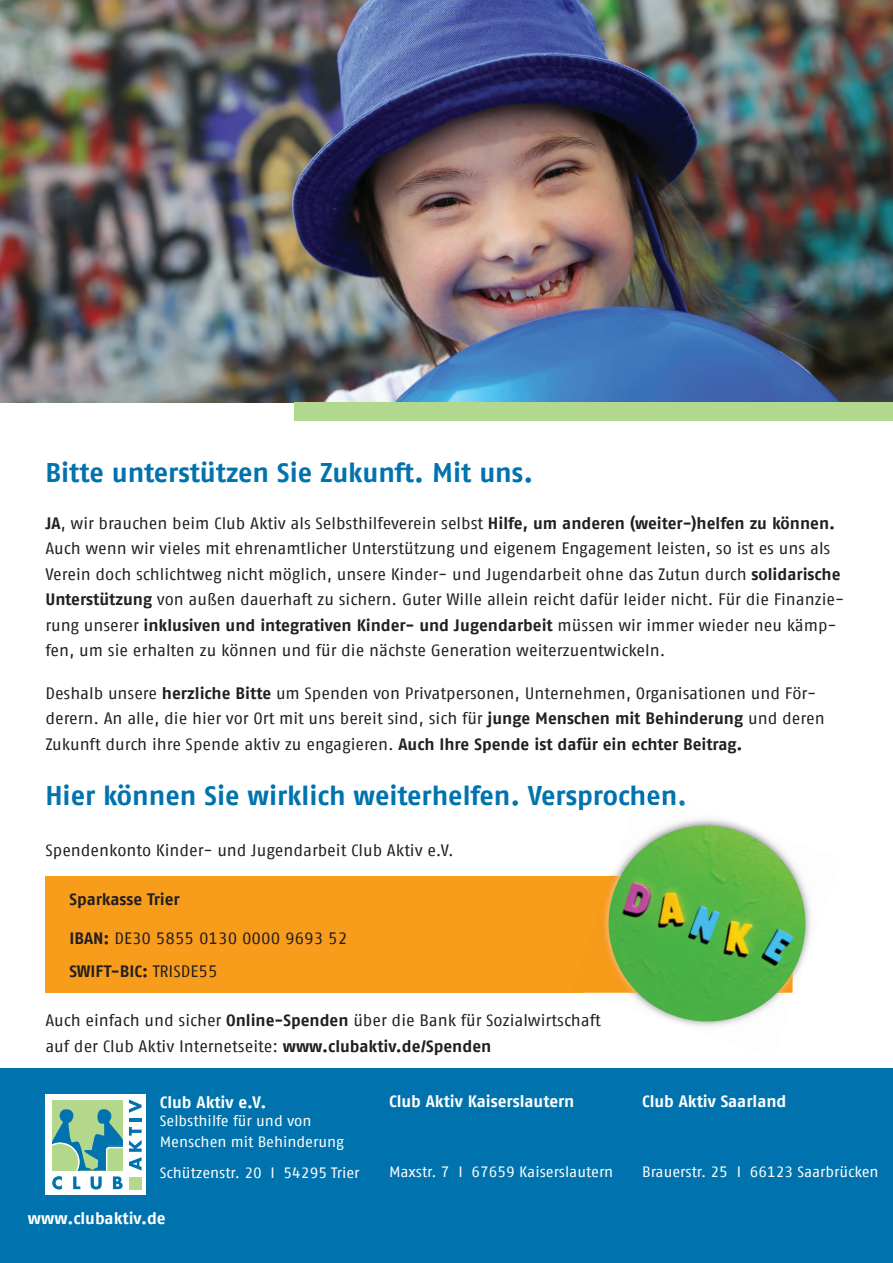
<style>
.page{position:relative;width:893px;height:1263px;background:#fff}
.page>*{position:absolute;margin:0;border:0;box-sizing:border-box;transform-origin:0 0}
.t1{font:700 27px "Fago Offc";letter-spacing:-.005em;color:#0073ae}
.t2{font:16.5px/25.5px "Fago Offc";letter-spacing:-.005em;color:#231f20}
.t3{font:700 16.5px "Fago Offc";color:#fff}
.t4{font:700 16.5px "Fago Offc";letter-spacing:-.005em;color:#231f20}
.t5{font:15px/21.6px "Fago Offc";letter-spacing:-.005em;color:#fff}
.s1{font-weight:700}
</style>
<div class="page">
<img style="left:0;top:0;width:893px;height:402px">
<div style="left:295px;top:402px;width:598px;height:19px;background:#b2d78e"></div>
<div style="left:45px;top:876px;width:747px;height:116px;background:#f89c1c"></div>
<img style="left:584px;top:819px;width:159px;height:174px">
<img style="left:635px;top:790px;width:50px;height:16px">
<img style="left:584px;top:876px;width:13px;height:116px">
<img style="left:597px;top:826px;width:214px;height:201px">
<div style="left:0;top:1069px;width:893px;height:194px;background:#0073ae"></div>
<div style="left:45px;top:1094px;width:101px;height:101px;background:#fff"></div>
<svg style="left:52px;top:1176px;width:10px;height:13px"></svg>
<svg style="left:73px;top:1176px;width:7px;height:13px"></svg>
<svg style="left:91px;top:1176px;width:11px;height:13px"></svg>
<svg style="left:113px;top:1176px;width:10px;height:13px"></svg>
<div style="left:52px;top:1100px;width:70px;height:70px;background:#b3d78b"></div>
<svg style="left:52px;top:1109px;width:70px;height:61px"></svg>
<div style="left:129px;top:1176px;width:13px;height:13px;background:#b3d78b"></div>
<svg style="left:129px;top:1127px;width:13px;height:43px"></svg>
<svg style="left:129px;top:1099px;width:13px;height:22px"></svg>
<h1 class="t1" style="left:45px;top:456px;width:489px">Bitte unterstützen Sie Zukunft. Mit uns.</h1>
<p class="t2" style="left:45px;top:510px;width:801px"><span class="s1">JA</span>, wir brauchen beim Club Aktiv als Selbsthilfeverein selbst <span class="s1">Hilfe, um anderen (weiter-)helfen zu können.<br></span>Auch wenn wir vieles mit ehrenamtlicher Unterstützung und eigenem Engagement leisten, so ist es uns als Verein doch schlichtweg nicht möglich, unsere Kinder- und Jugendarbeit ohne das Zutun durch <span class="s1">solidarische Unterstützung</span> von außen dauerhaft zu sichern. Guter Wille allein reicht dafür leider nicht. Für die Finanzie&shy;rung unserer <span class="s1">inklusiven und integrativen Kinder- und Jugendarbeit</span> müssen wir immer wieder neu kämp&shy;fen, um sie erhalten zu können und für die nächste Generation weiterzuentwickeln.</p>
<p class="t2" style="left:45px;top:680px;width:781px">Deshalb unsere <span class="s1">herzliche Bitte</span> um Spenden von Privatpersonen, Unternehmen, Organisationen und För&shy;derern. An alle, die hier vor Ort mit uns bereit sind, sich für <span class="s1">junge Menschen mit Behinderung</span> und deren<br>Zukunft durch ihre Spende aktiv zu engagieren. <span class="s1">Auch Ihre Spende ist dafür ein echter Beitrag.</span></p>
<h1 class="t1" style="left:45px;top:780px;width:643px">Hier können Sie wirklich weiterhelfen. Versprochen.</h1>
<p class="t2" style="left:45px;top:838px;width:410px">Spendenkonto Kinder- und Jugendarbeit Club Aktiv e.V.</p>
<p class="t4" style="left:69px;top:889px;width:112px">Sparkasse Trier</p>
<p class="t2" style="left:69px;top:923px;width:279px;line-height:32.5px"><span class="s1">IBAN:</span> DE30 5855 0130 0000 9693 52<br><span class="s1">SWIFT-BIC:</span> TRISDE55</p>
<p class="t2" style="left:45px;top:1008px;width:557px">Auch einfach und sicher <span class="s1">Online-Spenden</span> über die Bank für Sozialwirtschaft auf der Club Aktiv Internetseite: <span class="s1">www.clubaktiv.de/Spenden</span></p>
<p class="t3" style="left:160px;top:1092px;width:108px">Club Aktiv e.V.</p>
<p class="t5" style="left:160px;top:1110px;width:186px">Selbsthilfe für und von<br>Menschen mit Behinderung</p>
<p class="t5" style="left:160px;top:1162px;width:201px">Schützenstr. 20 I 54295 Trier</p>
<p class="t3" style="left:28px;top:1208px;width:139px">www.clubaktiv.de</p>
<p class="t3" style="left:389px;top:1092px;width:187px">Club Aktiv Kaiserslautern</p>
<p class="t5" style="left:389px;top:1161px;width:226px">Maxstr. 7 I 67659 Kaiserslautern</p>
<p class="t3" style="left:642px;top:1092px;width:146px">Club Aktiv Saarland</p>
<p class="t5" style="left:642px;top:1161px;width:238px">Brauerstr. 25 I 66123 Saarbrücken</p>
</div>
